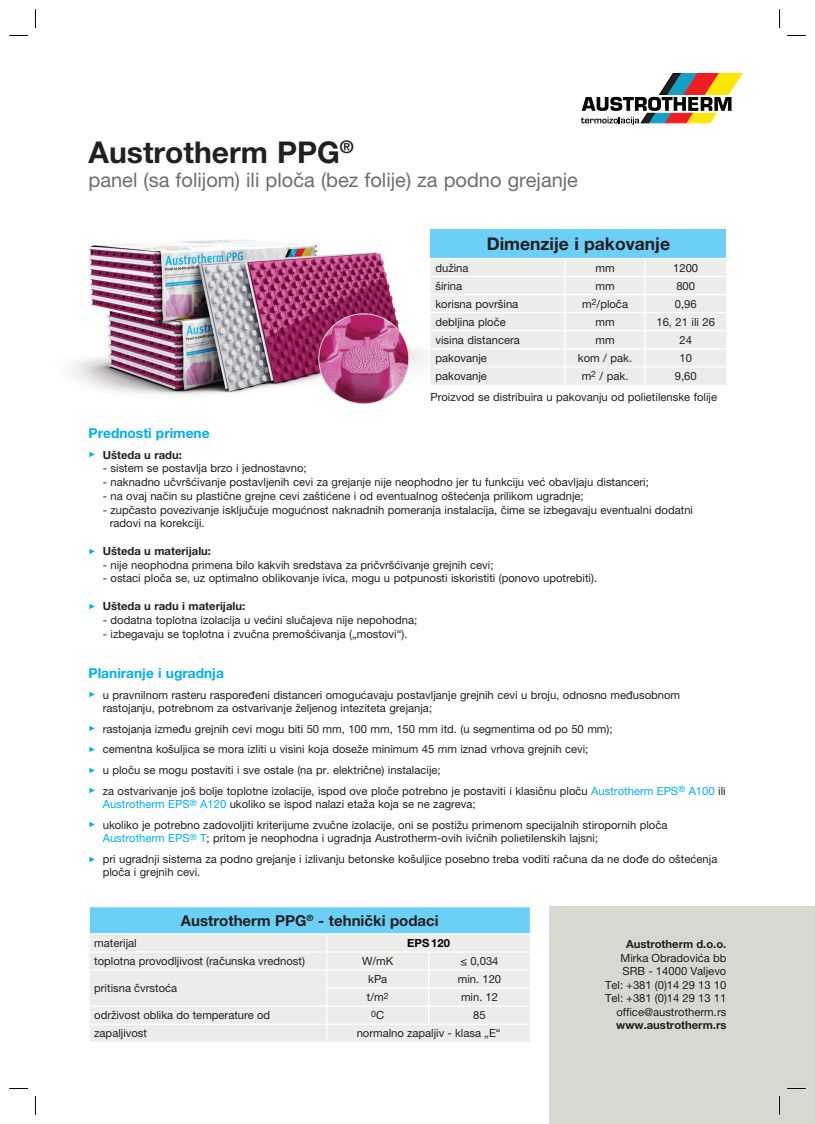
<style>
.page{position:relative;width:815px;height:1124px;background:#fff}
.page>*{position:absolute;margin:0;border:0;box-sizing:border-box;transform-origin:0 0}
.t1{font:700 30px "Helvetica Neue LT Pro";color:#231f20}
.t2{font:20px "Helvetica Neue LT Pro";color:#6c6d70}
.t3{font:700 17.5px "Helvetica Neue LT Pro";color:#231f20}
.t4{font:700 15px "Helvetica Neue LT Pro";color:#231f20}
.t5{font:700 13.75px "Helvetica Neue LT Pro";color:#00aeef}
.t6{font:11.25px/13.5px "Helvetica Neue LT Pro";color:#231f20}
.t7{font:700 11.25px "Helvetica Neue LT Pro";color:#231f20}
.t8{font:700 11.25px "Helvetica Neue LT Pro";color:#000}
.t9{font:8.75px "Helvetica Neue LT Pro";color:#231f20}
.s1{font-family:"Arial";font-weight:400;font-size:7.5px;color:#00aeef}
.s2{font-family:"Arial";font-size:7.5px;color:#00aeef}
.s3{color:#00aeef}
.s4{font-size:11.25px}
</style>
<div class="page">
<svg style="left:581px;top:73px;width:162px;height:52px"></svg>
<img style="left:71px;top:239px;width:354px;height:166px">
<div style="left:549px;top:905px;width:266px;height:218px;background:#d8d8d0"></div>
<div style="left:430px;top:229px;width:296px;height:29px;background:#6bcff6"></div>
<div style="left:430px;top:259px;width:296px;height:126px;background:#ececea"></div>
<hr style="left:430px;top:276px;width:135px;height:1px;background:#fff">
<hr style="left:565px;top:276px;width:80px;height:1px;background:#fff">
<hr style="left:645px;top:276px;width:81px;height:1px;background:#fff">
<hr style="left:430px;top:294px;width:135px;height:1px;background:#fff">
<hr style="left:565px;top:294px;width:80px;height:1px;background:#fff">
<hr style="left:645px;top:294px;width:81px;height:1px;background:#fff">
<hr style="left:430px;top:312px;width:135px;height:1px;background:#fff">
<hr style="left:565px;top:312px;width:80px;height:1px;background:#fff">
<hr style="left:645px;top:312px;width:81px;height:1px;background:#fff">
<hr style="left:430px;top:330px;width:135px;height:1px;background:#fff">
<hr style="left:565px;top:330px;width:80px;height:1px;background:#fff">
<hr style="left:645px;top:330px;width:81px;height:1px;background:#fff">
<hr style="left:430px;top:348px;width:135px;height:1px;background:#fff">
<hr style="left:565px;top:348px;width:80px;height:1px;background:#fff">
<hr style="left:645px;top:348px;width:81px;height:1px;background:#fff">
<hr style="left:430px;top:366px;width:135px;height:1px;background:#fff">
<hr style="left:565px;top:366px;width:80px;height:1px;background:#fff">
<svg style="left:564px;top:259px;width:2px;height:126px"></svg>
<hr style="left:645px;top:366px;width:81px;height:1px;background:#fff">
<svg style="left:644px;top:259px;width:2px;height:126px"></svg>
<div style="left:89px;top:906px;width:441px;height:27px;background:#6bcff6"></div>
<div style="left:90px;top:934px;width:440px;height:107px;background:#ececea"></div>
<hr style="left:89px;top:905px;width:238px;height:2px;background:#fff">
<hr style="left:327px;top:905px;width:102px;height:2px;background:#fff">
<hr style="left:429px;top:905px;width:102px;height:2px;background:#fff">
<hr style="left:89px;top:951px;width:238px;height:1px;background:#fff">
<hr style="left:327px;top:951px;width:102px;height:1px;background:#fff">
<hr style="left:429px;top:951px;width:102px;height:1px;background:#fff">
<hr style="left:89px;top:969px;width:238px;height:1px;background:#fff">
<hr style="left:327px;top:969px;width:102px;height:1px;background:#fff">
<hr style="left:429px;top:969px;width:102px;height:1px;background:#fff">
<hr style="left:326px;top:987px;width:103px;height:1px;background:#fff">
<hr style="left:429px;top:987px;width:102px;height:1px;background:#fff">
<hr style="left:89px;top:1005px;width:238px;height:1px;background:#fff">
<hr style="left:327px;top:1005px;width:102px;height:1px;background:#fff">
<hr style="left:429px;top:1005px;width:102px;height:1px;background:#fff">
<svg style="left:428px;top:952px;width:1px;height:71px"></svg>
<hr style="left:89px;top:1023px;width:238px;height:1px;background:#fff">
<svg style="left:89px;top:907px;width:1px;height:27px"></svg>
<hr style="left:327px;top:1023px;width:102px;height:1px;background:#fff">
<svg style="left:326px;top:934px;width:1px;height:107px"></svg>
<hr style="left:429px;top:1023px;width:102px;height:1px;background:#fff">
<img style="left:319px;top:314px;width:90px;height:90px;border-radius:45px">
<svg style="left:9px;top:35px;width:19px;height:1px"></svg>
<svg style="left:787px;top:35px;width:19px;height:1px"></svg>
<svg style="left:9px;top:1088px;width:19px;height:1px"></svg>
<svg style="left:787px;top:1087px;width:19px;height:2px"></svg>
<svg style="left:35px;top:9px;width:1px;height:19px"></svg>
<svg style="left:35px;top:1096px;width:1px;height:18px"></svg>
<svg style="left:779px;top:9px;width:1px;height:19px"></svg>
<svg style="left:779px;top:1096px;width:1px;height:18px"></svg>
<h1 class="t1" style="left:89px;top:134px;width:267px">Austrotherm PPG<sup>®</sup></h1>
<h2 class="t2" style="left:89px;top:168px;width:491px">panel (sa folijom) ili ploča (bez folije) za podno grejanje</h2>
<h3 class="t3" style="left:487px;top:233px;width:185px">Dimenzije i pakovanje</h3>
<p class="t6" style="left:435px;top:260px;width:35px">dužina</p>
<p class="t6" style="left:595px;top:260px;width:21px">mm</p>
<p class="t6" style="left:673px;top:260px;width:27px">1200</p>
<p class="t6" style="left:435px;top:279px;width:28px">širina</p>
<p class="t6" style="left:595px;top:279px;width:21px">mm</p>
<p class="t6" style="left:676px;top:279px;width:20px">800</p>
<p class="t6" style="left:435px;top:297px;width:84px">korisna površina</p>
<p class="t6" style="left:582px;top:297px;width:47px">m<sup>2</sup>/ploča</p>
<p class="t6" style="left:675px;top:297px;width:23px">0,96</p>
<p class="t6" style="left:435px;top:315px;width:72px">debljina ploče</p>
<p class="t6" style="left:595px;top:315px;width:21px">mm</p>
<p class="t6" style="left:656px;top:315px;width:60px">16, 21 ili 26</p>
<p class="t6" style="left:435px;top:333px;width:86px">visina distancera</p>
<p class="t6" style="left:595px;top:333px;width:21px">mm</p>
<p class="t6" style="left:679px;top:333px;width:14px">24</p>
<p class="t6" style="left:435px;top:351px;width:53px">pakovanje</p>
<p class="t6" style="left:578px;top:351px;width:56px">kom / pak.</p>
<p class="t6" style="left:679px;top:351px;width:14px">10</p>
<p class="t6" style="left:435px;top:369px;width:53px">pakovanje</p>
<p class="t6" style="left:582px;top:369px;width:48px">m<sup>2</sup> / pak.</p>
<p class="t6" style="left:430px;top:365px;width:288px;line-height:21.5px;text-indent:244px">9,60<br>Proizvod se distribuira u pakovanju od polietilenske folije</p>
<p class="t5" style="left:89px;top:424px;width:123px">Prednosti primene</p>
<p class="t7" style="left:89px;top:447px;width:95px"><span class="s1">►</span> Ušteda u radu:</p>
<p class="t6" style="left:103px;top:461px;width:205px">- sistem se postavlja brzo i jednostavno;</p>
<p class="t6" style="left:103px;top:475px;width:548px">- naknadno učvršćivanje postavljenih cevi za grejanje nije neophodno jer tu funkciju već obavljaju distanceri;</p>
<p class="t6" style="left:103px;top:489px;width:482px">- na ovaj način su plastične grejne cevi zaštićene i od eventualnog oštećenja prilikom ugradnje;</p>
<p class="t6" style="left:110px;top:502px;width:585px;text-indent:-7px">- zupčasto povezivanje isključuje mogućnost naknadnih pomeranja instalacija, čime se izbegavaju eventualni dodatni radovi na korekciji.</p>
<p class="t7" style="left:89px;top:544px;width:124px"><span class="s1">►</span> Ušteda u materijalu:</p>
<p class="t6" style="left:103px;top:557px;width:392px">- nije neophodna primena bilo kakvih sredstava za pričvršćivanje grejnih cevi;</p>
<p class="t6" style="left:103px;top:571px;width:496px">- ostaci ploča se, uz optimalno oblikovanje ivica, mogu u potpunosti iskoristiti (ponovo upotrebiti).</p>
<p class="t7" style="left:89px;top:599px;width:158px"><span class="s1">►</span> Ušteda u radu i materijalu:</p>
<p class="t6" style="left:103px;top:612px;width:316px">- dodatna toplotna izolacija u većini slučajeva nije nepohodna;</p>
<p class="t6" style="left:103px;top:626px;width:306px">- izbegavaju se toplotna i zvučna premošćivanja („mostovi“).</p>
<p class="t5" style="left:89px;top:664px;width:137px">Planiranje i ugradnja</p>
<p class="t6" style="left:103px;top:687px;width:579px;text-indent:-14px"><span class="s2">►</span> u pravnilnom rasteru raspoređeni distanceri omogućavaju postavljanje grejnih cevi u broju, odnosno međusobnom rastojanju, potrebnom za ostvarivanje željenog inteziteta grejanja;</p>
<p class="t6" style="left:89px;top:718px;width:639px;line-height:20.6px"><span class="s2">►</span> rastojanja između grejnih cevi mogu biti 50 mm, 100 mm, 150 mm itd. (u segmentima od po 50 mm);<br><span class="s2">►</span> cementna košuljica se mora izliti u visini koja doseže minimum 45 mm iznad vrhova grejnih cevi;<br><span class="s2">►</span> u ploču se mogu postaviti i sve ostale (na pr. električne) instalacije;<br><span class="s2">►</span> za ostvarivanje još bolje toplotne izolacije, ispod ove ploče potrebno je postaviti i klasičnu ploču <span class="s3">Austrotherm EPS</span><sup>®</sup> <span class="s3">A100</span> ili</p>
<p class="t6" style="left:89px;top:793px;width:580px;line-height:20.6px;text-indent:14px"><span class="s3">Austrotherm EPS</span><sup>®</sup> <span class="s3">A120</span> ukoliko se ispod nalazi etaža koja se ne zagreva;<br><span class="s2">►</span> ukoliko je potrebno zadovoljiti kriterijume zvučne izolacije, oni se postižu primenom specijalnih stiropornih ploča</p>
<p class="t6" style="left:89px;top:827px;width:630px;line-height:20.6px;text-indent:14px"><span class="s3">Austrotherm EPS</span><sup>®</sup> <span class="s3">T</span>; pritom je neophodna i ugradnja Austrotherm-ovih ivičnih polietilenskih lajsni;<br><span class="s2">►</span> pri ugradnji sistema za podno grejanje i izlivanju betonske košuljice posebno treba voditi računa da ne dođe do oštećenja</p>
<p class="t6" style="left:103px;top:865px;width:99px">ploča i grejnih cevi.</p>
<h3 class="t4" style="left:181px;top:910px;width:259px">Austrotherm PPG<sup>®</sup> - tehnički podaci</h3>
<p class="t6" style="left:94px;top:935px;width:44px">materijal</p>
<p class="t8" style="left:407px;top:935px;width:44px">EPS 120</p>
<p class="t6" style="left:94px;top:954px;width:212px">toplotna provodljivost (računska vrednost)</p>
<p class="t6" style="left:362px;top:954px;width:33px">W/mK</p>
<p class="t6" style="left:461px;top:954px;width:39px">≤ 0,034</p>
<p class="t6" style="left:94px;top:981px;width:85px">pritisna čvrstoća</p>
<p class="t6" style="left:368px;top:972px;width:21px">kPa</p>
<p class="t6" style="left:458px;top:972px;width:45px">min. 120</p>
<p class="t6" style="left:367px;top:990px;width:23px">t/m<sup>2</sup></p>
<p class="t6" style="left:461px;top:990px;width:39px">min. 12</p>
<p class="t6" style="left:94px;top:1008px;width:178px">održivost oblika do temperature od</p>
<p class="t9" style="left:371px;top:1008px;width:14px">0<span class="s4">C</span></p>
<p class="t6" style="left:473px;top:1008px;width:14px">85</p>
<p class="t6" style="left:94px;top:1026px;width:54px">zapaljivost</p>
<p class="t6" style="left:357px;top:1026px;width:145px">normalno zapaljiv - klasa „E“</p>
<p class="t7" style="left:626px;top:936px;width:102px">Austrotherm d.o.o.</p>
<p class="t6" style="left:605px;top:950px;width:123px;text-align:right">Mirka Obradovića bb<br>SRB - 14000 Valjevo<br>Tel: +381 (0)14 29 13 10<br>Tel: +381 (0)14 29 13 11 office@austrotherm.rs</p>
<p class="t7" style="left:616px;top:1017px;width:112px">www.austrotherm.rs</p>
</div>
